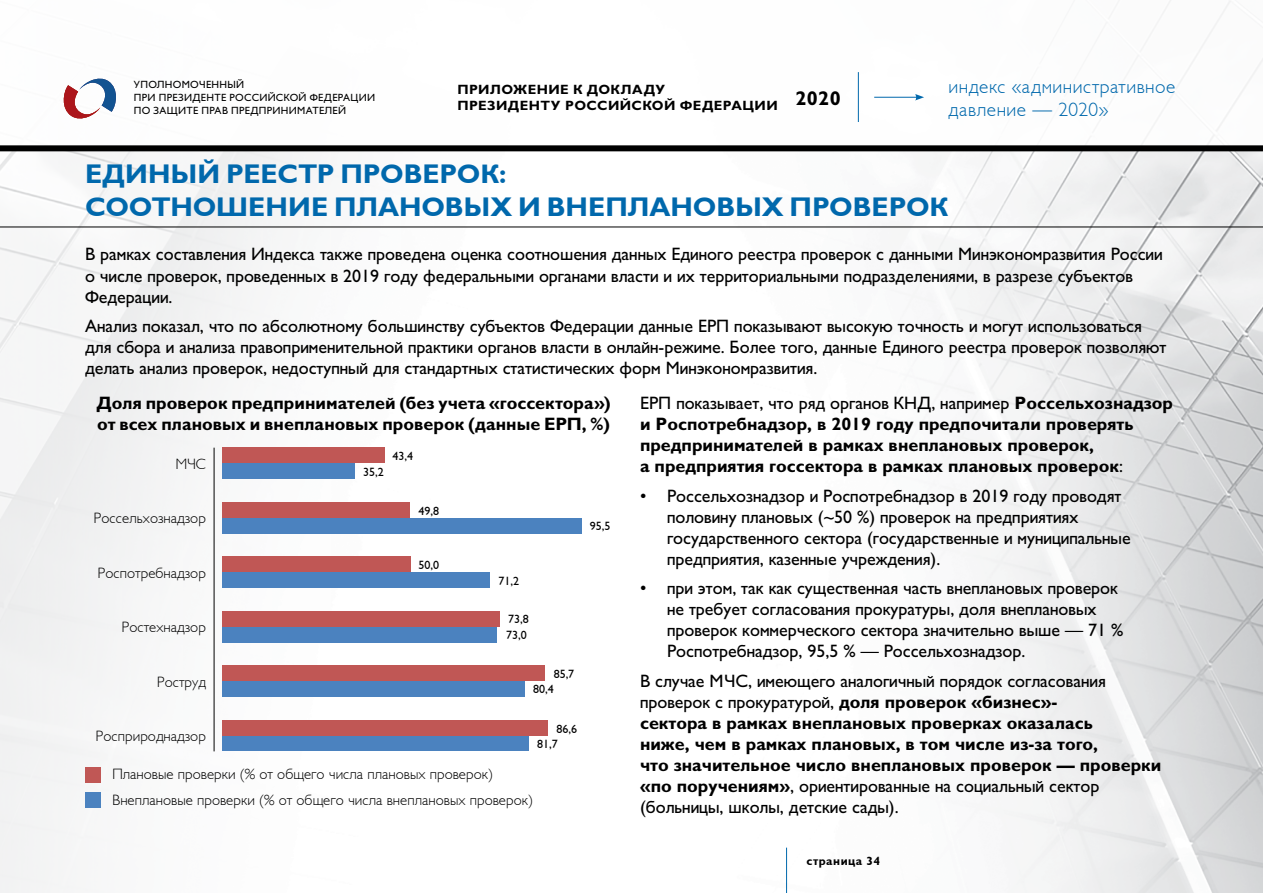
<style>
.page{position:relative;width:1263px;height:893px;background:#fff}
.page>*{position:absolute;margin:0;border:0;box-sizing:border-box;transform-origin:0 0}
.t1{font:700 27px/32.4px "Gals";letter-spacing:-.005em;color:#0068ac}
.t2{font:300 19.5px/22.5px "Gals";letter-spacing:.025em;color:#0068ac}
.t3{font:18px/21px "Gals C";color:#000}
.t4{font:700 18px/21px "Gals C";color:#000}
.t5{font:300 15px/26.2px "Gals";color:#000}
.t6{font:700 13.5px/16.2px "Gals C";letter-spacing:.03em;color:#000}
.t7{font:12px/15.1px "Gals";color:#000}
.t8{font:700 12px "Gals";letter-spacing:.04em;color:#000}
.t9{font:10.5px/12.8px "Gals C";letter-spacing:.03em;color:#000}
.s1{font-weight:400}
</style>
<div class="page">
<img style="left:0;top:151px;width:1263px;height:742px">
<div style="left:0;top:145px;width:1263px;height:6px;background:#000"></div>
<hr style="left:0;top:227px;width:1263px;height:1px;background:#000">
<hr style="left:786px;top:848px;width:1px;height:45px;background:#0068ac">
<svg style="left:63px;top:78px;width:53px;height:41px"></svg>
<hr style="left:858px;top:72px;width:1px;height:50px;background:#0068ac">
<hr style="left:874px;top:97px;width:43px;height:1px;background:#0068ac">
<svg style="left:915px;top:94px;width:9px;height:6px"></svg>
<hr style="left:214px;top:448px;width:1px;height:303px;background:#000">
<div style="left:222px;top:463px;width:132px;height:16px;background:#4b82bf"></div>
<div style="left:222px;top:572px;width:267px;height:16px;background:#4b82bf"></div>
<div style="left:222px;top:627px;width:275px;height:15px;background:#4b82bf"></div>
<div style="left:222px;top:681px;width:302px;height:16px;background:#4b82bf"></div>
<div style="left:222px;top:736px;width:307px;height:15px;background:#4b82bf"></div>
<div style="left:85px;top:792px;width:16px;height:16px;background:#4b82bf"></div>
<div style="left:222px;top:518px;width:359px;height:15px;background:#4b82bf"></div>
<div style="left:222px;top:447px;width:162px;height:16px;background:#c05755"></div>
<div style="left:222px;top:556px;width:189px;height:16px;background:#c05755"></div>
<div style="left:222px;top:611px;width:278px;height:16px;background:#c05755"></div>
<div style="left:222px;top:665px;width:323px;height:16px;background:#c05755"></div>
<div style="left:222px;top:720px;width:326px;height:16px;background:#c05755"></div>
<div style="left:85px;top:767px;width:16px;height:16px;background:#c05755"></div>
<div style="left:222px;top:502px;width:187px;height:16px;background:#c05755"></div>
<p class="t9" style="left:134px;top:79px;width:243px">УПОЛНОМОЧЕННЫЙ<br>ПРИ ПРЕЗИДЕНТЕ РОССИЙСКОЙ ФЕДЕРАЦИИ<br>ПО ЗАЩИТЕ ПРАВ ПРЕДПРИНИМАТЕЛЕЙ</p>
<p class="t6" style="left:458px;top:81px;width:385px">ПРИЛОЖЕНИЕ К ДОКЛАДУ<br>ПРЕЗИДЕНТУ РОССИЙСКОЙ ФЕДЕРАЦИИ <sup>2020</sup></p>
<p class="t2" style="left:949px;top:76px;width:228px">индекс «административное давление — 2020»</p>
<h1 class="t1" style="left:85px;top:158px;width:865px">ЕДИНЫЙ РЕЕСТР ПРОВЕРОК:<br>СООТНОШЕНИЕ ПЛАНОВЫХ И ВНЕПЛАНОВЫХ ПРОВЕРОК</h1>
<p class="t3" style="left:85px;top:244px;width:1079px">В рамках составления Индекса также проведена оценка соотношения данных Единого реестра проверок с данными Минэкономразвития России о числе проверок, проведенных в 2019 году федеральными органами власти и их территориальными подразделениями, в разрезе субъектов<br>Федерации.</p>
<p class="t3" style="left:85px;top:316px;width:1083px">Анализ показал, что по абсолютному большинству субъектов Федерации данные ЕРП показывают высокую точность и могут использоваться для сбора и анализа правоприменительной практики органов власти в онлайн-режиме. Более того, данные Единого реестра проверок позволяют делать анализ проверок, недоступный для стандартных статистических форм Минэкономразвития.</p>
<p class="t4" style="left:97px;top:392px;width:516px;line-height:21.6px">Доля проверок предпринимателей (без учета «госсектора») от всех плановых и внеплановых проверок (данные ЕРП, %)</p>
<p class="t4" style="left:640px;top:393px;width:534px"><span class="s1">ЕРП показывает, что ряд органов КНД, например</span> Россельхознадзор и Роспотребнадзор, в 2019 году предпочитали проверять предпринимателей в рамках внеплановых проверок,<br>а предприятия госсектора в рамках плановых проверок<span class="s1">:</span></p>
<p class="t3" style="left:667px;top:486px;width:465px;text-indent:-27px">• Россельхознадзор и Роспотребнадзор в 2019 году проводят половину плановых (~50 %) проверок на предприятиях государственного сектора (государственные и муниципальные предприятия, казенные учреждения).</p>
<p class="t3" style="left:667px;top:578px;width:458px;text-indent:-27px">• при этом, так как существенная часть внеплановых проверок не требует согласования прокуратуры, доля внеплановых проверок коммерческого сектора значительно выше — 71 % Роспотребнадзор, 95,5 % — Россельхознадзор.</p>
<p class="t4" style="left:640px;top:671px;width:523px"><span class="s1">В случае МЧС, имеющего аналогичный порядок согласования проверок с прокуратурой,</span> доля проверок «бизнес»-<br>сектора в рамках внеплановых проверках оказалась<br>ниже, чем в рамках плановых, в том числе из-за того,<br>что значительное число внеплановых проверок — проверки «по поручениям»<span class="s1">, ориентированные на социальный сектор (больницы, школы, детские сады).</span></p>
<p class="t7" style="left:392px;top:449px;width:22px">43,4</p>
<p class="t5" style="left:176px;top:451px;width:32px">МЧС</p>
<p class="t7" style="left:363px;top:464px;width:22px">35,2</p>
<p class="t7" style="left:418px;top:504px;width:22px">49,8</p>
<p class="t5" style="left:94px;top:506px;width:114px">Россельхознадзор</p>
<p class="t7" style="left:590px;top:519px;width:22px">95,5</p>
<p class="t7" style="left:418px;top:558px;width:22px">50,0</p>
<p class="t5" style="left:98px;top:561px;width:110px">Роспотребнадзор</p>
<p class="t7" style="left:498px;top:573px;width:22px">71,2</p>
<p class="t7" style="left:506px;top:612px;width:24px;line-height:15.8px">73,8<br>73,0</p>
<p class="t5" style="left:122px;top:615px;width:86px">Ростехнадзор</p>
<p class="t7" style="left:533px;top:667px;width:43px;text-indent:20px">85,7<br>80,4</p>
<p class="t7" style="left:537px;top:721px;width:42px;text-indent:20px">86,6<br>81,7</p>
<p class="t5" style="left:157px;top:669px;width:50px">Роструд</p>
<p class="t5" style="left:96px;top:724px;width:112px">Росприроднадзор</p>
<p class="t5" style="left:112px;top:762px;width:422px">Плановые проверки (% от общего числа плановых проверок)<br>Внеплановые проверки (% от общего числа внеплановых проверок)</p>
<p class="t8" style="left:806px;top:854px;width:75px">страница 34</p>
</div>
